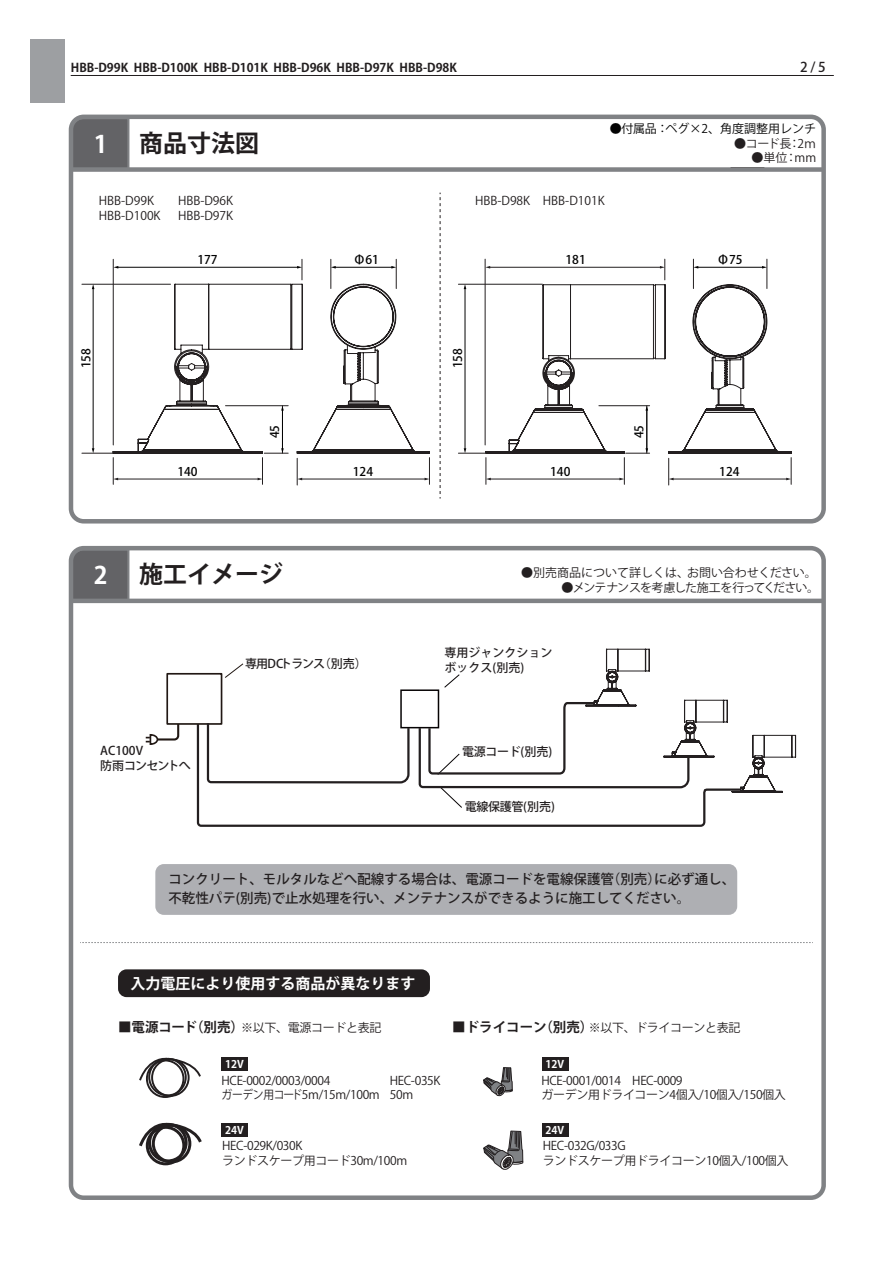
<style>
.page{position:relative;width:893px;height:1263px;background:#fff}
.page>*{position:absolute;margin:0;border:0;box-sizing:border-box;transform-origin:0 0}
.t1{font:700 24px "Koz Go Pro";color:#231f20}
.t2{font:700 24px "Koz Go Pro";color:#fff}
.t3{font:700 15px "Koz Go Pro";color:#fff}
.t4{font:500 13.5px/19.5px "Koz Go Pro";color:#231f20}
.t5{font:700 13.5px "Koz Go Pro";color:#231f20}
.t6{font:12px/14.4px "Koz Go Pro";letter-spacing:-.03em;color:#231f20}
.t7{font:12px/15px "Koz Go Pro";color:#231f20}
.t8{font:700 12px "Koz Go Pro";color:#231f20}
.t9{font:500 12px/15px "Koz Go Pro";color:#231f20}
.t10{font:500 12px "Koz Go Pro";color:#030303}
.t11{font:12px "Koz Go Pro";letter-spacing:-.08em;color:#231f20}
.t12{font:12px "Koz Go Pro";color:#030303}
.t13{font:500 12px "Koz Go Pro";letter-spacing:-.08em;color:#231f20}
.t14{font:500 12px "Koz Go Pro";letter-spacing:-.06em;color:#231f20}
.t15{font:700 10.5px "Koz Go Pro";color:#fff}
</style>
<div class="page">
<div style="left:74px;top:120px;width:56px;height:47px;background:#636366"></div>
<div style="left:69px;top:115px;width:757px;height:408px;border:4px solid #808285;border-radius:13px"></div>
<div style="left:71px;top:167px;width:752px;height:5px;background:#808285"></div>
<div style="left:30px;top:39px;width:34px;height:64px;background:#9d9fa2"></div>
<hr style="left:71px;top:75px;width:763px;height:1px;background:#231f20">
<svg style="left:74px;top:551px;width:57px;height:48px;background:#68686b"></svg>
<div style="left:69px;top:546px;width:757px;height:654px;border:4px solid #808285;border-radius:13px"></div>
<hr style="left:71px;top:599px;width:752px;height:4px;background:#808285">
<div style="left:400px;top:689px;width:39px;height:39px;border:2px solid #060304"></div>
<svg style="left:196px;top:725px;width:510px;height:102px"></svg>
<svg style="left:146px;top:725px;width:34px;height:20px"></svg>
<div style="left:166px;top:673px;width:56px;height:52px;border:2px solid #211814"></div>
<svg style="left:225px;top:663px;width:18px;height:15px"></svg>
<svg style="left:206px;top:721px;width:205px;height:64px"></svg>
<div style="left:155px;top:864px;width:582px;height:51px;background:#aeafb3;border-radius:9px"></div>
<div style="left:118px;top:969px;width:312px;height:28px;background:#231f20;border-radius:9px"></div>
<svg style="left:80px;top:942px;width:733px;height:1px"></svg>
<svg style="left:483px;top:1067px;width:30px;height:30px"></svg>
<svg style="left:483px;top:1130px;width:40px;height:40px"></svg>
<div style="left:221px;top:1057px;width:27px;height:13px;background:#231f20"></div>
<div style="left:221px;top:1123px;width:27px;height:13px;background:#231f20"></div>
<div style="left:542px;top:1057px;width:26px;height:13px;background:#231f20"></div>
<div style="left:542px;top:1123px;width:26px;height:13px;background:#231f20"></div>
<div style="left:148px;top:1058px;width:39px;height:38px;border:2px solid #231f20;border-radius:50%"></div>
<div style="left:146px;top:1059px;width:38px;height:39px;border:2px solid #231f20;border-radius:50%"></div>
<div style="left:151px;top:1058px;width:39px;height:39px;border:2px solid #231f20;border-radius:50%"></div>
<svg style="left:139px;top:1057px;width:62px;height:26px"></svg>
<div style="left:148px;top:1123px;width:40px;height:39px;border:3px solid #231f20;border-radius:50%"></div>
<div style="left:146px;top:1126px;width:39px;height:39px;border:3px solid #231f20;border-radius:50%"></div>
<div style="left:152px;top:1124px;width:39px;height:39px;border:3px solid #231f20;border-radius:50%"></div>
<svg style="left:139px;top:1122px;width:63px;height:28px"></svg>
<svg style="left:417px;top:649px;width:379px;height:159px"></svg>
<svg style="left:440px;top:193px;width:1px;height:306px"></svg>
<hr style="left:93px;top:288px;width:1px;height:161px;background:#030303">
<hr style="left:82px;top:284px;width:89px;height:1px;background:#231f20">
<svg style="left:113px;top:259px;width:317px;height:226px"></svg>
<hr style="left:82px;top:453px;width:40px;height:1px;background:#231f20">
<hr style="left:458px;top:453px;width:40px;height:1px;background:#231f20">
<hr style="left:465px;top:288px;width:1px;height:161px;background:#030303">
<hr style="left:458px;top:284px;width:84px;height:1px;background:#231f20">
<svg style="left:485px;top:259px;width:307px;height:226px"></svg>
<p class="t8" style="left:71px;top:60px;width:387px">HBB-D99K HBB-D100K HBB-D101K HBB-D96K HBB-D97K HBB-D98K</p>
<p class="t4" style="left:800px;top:58px;width:27px">2 / 5</p>
<p class="t12" style="left:610px;top:121px;width:208px">●付属品：ペグ×2、角度調整用レンチ</p>
<h1 class="t2" style="left:94px;top:128px;width:15px">1</h1>
<h1 class="t1" style="left:139px;top:127px;width:121px">商品寸法図</h1>
<p class="t6" style="left:734px;top:136px;width:84px">●コード長：2ｍ</p>
<p class="t6" style="left:751px;top:151px;width:66px">●単位：mm</p>
<p class="t7" style="left:99px;top:193px;width:63px">HBB-D99K<br>HBB-D100K</p>
<p class="t7" style="left:178px;top:193px;width:57px">HBB-D96K<br>HBB-D97K</p>
<p class="t7" style="left:475px;top:193px;width:131px">HBB-D98K HBB-D101K</p>
<p class="t10" style="left:197px;top:252px;width:22px">177</p>
<p class="t10" style="left:353px;top:252px;width:27px">Φ61</p>
<p class="t10" style="left:565px;top:252px;width:22px">181</p>
<p class="t10" style="left:717px;top:252px;width:27px">Φ75</p>
<p class="t10" style="left:78px;top:368px;width:22px;rotate:-90deg">158</p>
<p class="t10" style="left:177px;top:463px;width:22px">140</p>
<p class="t10" style="left:267px;top:438px;width:15px;rotate:-90deg">45</p>
<p class="t10" style="left:353px;top:463px;width:22px">124</p>
<p class="t10" style="left:450px;top:368px;width:22px;rotate:-90deg">158</p>
<p class="t10" style="left:631px;top:438px;width:15px;rotate:-90deg">45</p>
<p class="t10" style="left:550px;top:463px;width:22px">140</p>
<p class="t10" style="left:719px;top:463px;width:22px">124</p>
<h1 class="t2" style="left:94px;top:560px;width:15px">2</h1>
<h1 class="t1" style="left:139px;top:559px;width:145px">施工イメージ</h1>
<p class="t7" style="left:521px;top:565px;width:297px">●別売商品について詳しくは、お問い合わせください。</p>
<p class="t11" style="left:562px;top:580px;width:259px">●メンテナンスを考慮した施工を行ってください。</p>
<p class="t13" style="left:245px;top:656px;width:123px">専用DCトランス（別売）</p>
<p class="t9" style="left:445px;top:645px;width:109px">専用ジャンクションボックス(別売)</p>
<p class="t9" style="left:100px;top:744px;width:44px">AC100V</p>
<p class="t9" style="left:462px;top:744px;width:91px">電源コード(別売)</p>
<p class="t14" style="left:100px;top:757px;width:92px">防雨コンセントへ</p>
<p class="t9" style="left:465px;top:800px;width:91px">電線保護管(別売)</p>
<p class="t4" style="left:168px;top:870px;width:568px">コンクリート、モルタルなどへ配線する場合は、電源コードを電線保護管（別売）に必ず通し、不乾性パテ(別売)で止水処理を行い、メンテナンスができるように施工してください。</p>
<p class="t3" style="left:131px;top:974px;width:287px">入力電圧により使用する商品が異なります</p>
<p class="t5" style="left:118px;top:1018px;width:128px">■電源コード（別売）</p>
<p class="t5" style="left:452px;top:1018px;width:143px">■ドライコーン（別売）</p>
<p class="t15" style="left:225px;top:1057px;width:20px">12V</p>
<p class="t6" style="left:241px;top:1020px;width:142px">※以下、電源コードと表記</p>
<p class="t6" style="left:589px;top:1020px;width:153px">※以下、ドライコーンと表記</p>
<p class="t15" style="left:546px;top:1057px;width:20px">12V</p>
<p class="t6" style="left:221px;top:1073px;width:160px">HCE-0002/0003/0004<br>ガーデン用コード5m/15m/100m</p>
<p class="t6" style="left:390px;top:1073px;width:52px">HEC-035K<br>50m</p>
<p class="t6" style="left:541px;top:1073px;width:246px">HCE-0001/0014　HEC-0009<br>ガーデン用ドライコーン4個入/10個入/150個入</p>
<p class="t15" style="left:225px;top:1123px;width:20px">24V</p>
<p class="t15" style="left:546px;top:1123px;width:20px">24V</p>
<p class="t6" style="left:222px;top:1139px;width:187px">HEC-029K/030K<br>ランドスケープ用コード30m/100m</p>
<p class="t6" style="left:543px;top:1139px;width:247px">HEC-032G/033G<br>ランドスケープ用ドライコーン10個入/100個入</p>
</div>
